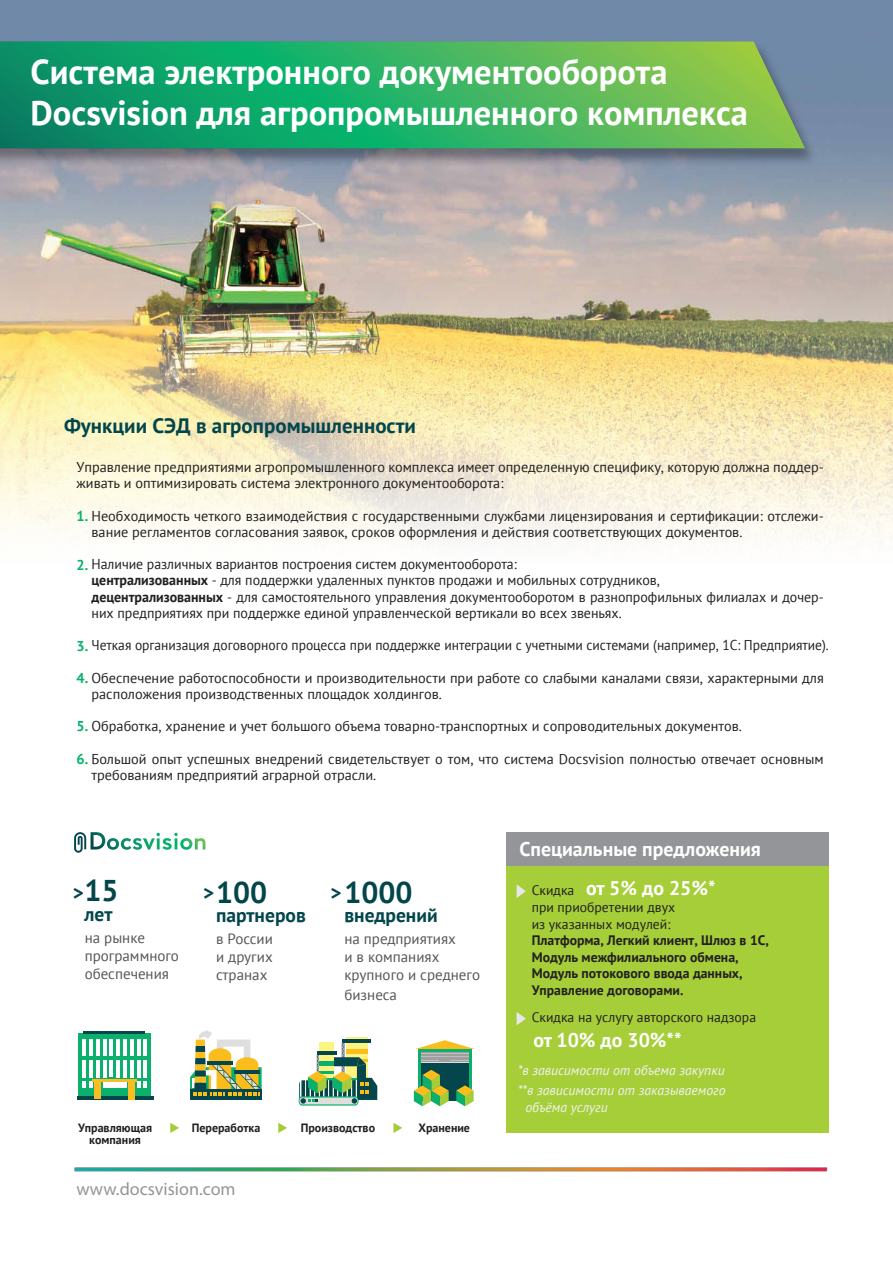
<style>
.page{position:relative;width:893px;height:1263px;background:#fff}
.page>*{position:absolute;margin:0;border:0;box-sizing:border-box;transform-origin:0 0}
.t1{font:700 34.5px/40.5px "PT Sans";color:#fff}
.t2{font:700 30px "PT Sans";color:#02464c}
.t3{font:700 20.85px "PT Sans";color:#02464c}
.t4{font:700 19.8px/38.4px "PT Sans";color:#fff}
.t5{font:700 19.5px "PT Sans";color:#02464c}
.t6{font:18px "Myriad Pro";color:#939598}
.t7{font:15px/18px "PT Sans";color:#565658}
.t8{font:14.25px/16.2px "PT Sans";color:#221f20}
.t9{font:14.25px "PT Sans";color:#221f20;scale:.95 1}
.t10{font:700 13.65px/16.5px "PT Sans";color:#221f20}
.t11{font:italic 13.65px/16.5px "PT Sans";color:#f1f1f2}
.t12{font:13.65px/16.5px "PT Sans";color:#221f20}
.t13{font:700 12px/12px "PT Sans";color:#221f20;text-align:center}
.s1{font-weight:700;color:#05b26b}
.s2{font-weight:700}
.s3{font-weight:400;font-size:13.65px;color:#221f20}
</style>
<div class="page">
<img style="left:0;top:0;width:893px;height:279px">
<img style="left:0;top:279px;width:893px;height:259px">
<img style="left:74px;top:1167px;width:754px;height:5px">
<img style="left:0;top:37px;width:824px;height:135px">
<svg style="left:0;top:42px;width:805px;height:106px"></svg>
<svg style="left:74px;top:832px;width:131px;height:21px"></svg>
<div style="left:506px;top:862px;width:322px;height:271px;background:#a5ce39"></div>
<div style="left:506px;top:832px;width:322px;height:34px;background:#939598"></div>
<svg style="left:516px;top:884px;width:10px;height:14px"></svg>
<svg style="left:516px;top:1012px;width:10px;height:14px"></svg>
<div style="left:79px;top:1033px;width:72px;height:66px;background:#0bb06c"></div>
<hr style="left:77px;top:1096px;width:76px;height:3px;background:#05464c">
<div style="left:103px;top:1081px;width:24px;height:6px;background:#fff"></div>
<div style="left:94px;top:1081px;width:7px;height:18px;background:#fbbe22"></div>
<hr style="left:84px;top:1031px;width:61px;height:2px;background:#05464c">
<hr style="left:82px;top:1060px;width:4px;height:17px;background:#fff">
<hr style="left:89px;top:1060px;width:4px;height:17px;background:#fff">
<hr style="left:96px;top:1060px;width:4px;height:17px;background:#fff">
<hr style="left:103px;top:1060px;width:3px;height:17px;background:#fff">
<hr style="left:110px;top:1060px;width:3px;height:17px;background:#fff">
<svg style="left:82px;top:1077px;width:24px;height:10px"></svg>
<hr style="left:82px;top:1039px;width:4px;height:17px;background:#fff">
<hr style="left:89px;top:1039px;width:4px;height:17px;background:#fff">
<hr style="left:96px;top:1039px;width:4px;height:17px;background:#fff">
<hr style="left:103px;top:1039px;width:3px;height:17px;background:#fff">
<hr style="left:110px;top:1039px;width:3px;height:17px;background:#fff">
<hr style="left:116px;top:1060px;width:4px;height:17px;background:#fff">
<hr style="left:123px;top:1060px;width:4px;height:17px;background:#fff">
<hr style="left:130px;top:1060px;width:3px;height:17px;background:#fff">
<hr style="left:137px;top:1060px;width:3px;height:17px;background:#fff">
<hr style="left:144px;top:1060px;width:3px;height:17px;background:#fff">
<svg style="left:116px;top:1071px;width:31px;height:16px"></svg>
<hr style="left:116px;top:1039px;width:4px;height:17px;background:#fff">
<hr style="left:123px;top:1039px;width:4px;height:17px;background:#fff">
<hr style="left:130px;top:1039px;width:3px;height:17px;background:#fff">
<hr style="left:137px;top:1039px;width:3px;height:17px;background:#fff">
<hr style="left:144px;top:1039px;width:3px;height:17px;background:#fff">
<div style="left:128px;top:1081px;width:7px;height:18px;background:#fbbe22"></div>
<hr style="left:93px;top:1079px;width:44px;height:3px;background:#fbbe22">
<svg style="left:190px;top:1030px;width:72px;height:69px"></svg>
<hr style="left:234px;top:1070px;width:26px;height:4px;background:#05464c">
<div style="left:418px;top:1048px;width:54px;height:53px;background:#0bb06c"></div>
<div style="left:421px;top:1052px;width:48px;height:49px;background:#05464c"></div>
<svg style="left:415px;top:1040px;width:60px;height:9px"></svg>
<svg style="left:421px;top:1052px;width:48px;height:10px"></svg>
<svg style="left:456px;top:1085px;width:18px;height:21px"></svg>
<svg style="left:414px;top:1070px;width:35px;height:36px"></svg>
<div style="left:346px;top:1037px;width:22px;height:12px;background:#fdf381"></div>
<hr style="left:342px;top:1039px;width:28px;height:4px;background:#05464c">
<svg style="left:299px;top:1042px;width:78px;height:63px"></svg>
<svg style="left:170px;top:1123px;width:9px;height:10px"></svg>
<svg style="left:278px;top:1123px;width:9px;height:10px"></svg>
<svg style="left:393px;top:1123px;width:9px;height:10px"></svg>
<h1 class="t1" style="left:31px;top:51px;width:719px">Система электронного документооборота<br>Docsvision для агропромышленного комплекса</h1>
<h3 class="t3" style="left:64px;top:412px;width:353px">Функции СЭД в агропромышленности</h3>
<p class="t8" style="left:76px;top:459px;width:749px">Управление предприятиями агропромышленного комплекса имеет определенную специфику, которую должна поддер&shy;живать и оптимизировать система электронного документооборота:</p>
<p class="t8" style="left:92px;top:507px;width:734px;text-indent:-15px"><span class="s1">1.</span> Необходимость четкого взаимодействия с государственными службами лицензирования и сертификации: отслежи&shy;вание регламентов согласования заявок, сроков оформления и действия соответствующих документов.</p>
<p class="t8" style="left:92px;top:556px;width:734px;text-indent:-15px"><span class="s1">2.</span> Наличие различных вариантов построения систем документооборота:<br><span class="s2">централизованных</span> - для поддержки удаленных пунктов продажи и мобильных сотрудников,<br><span class="s2">децентрализованных</span> - для самостоятельного управления документооборотом в разнопрофильных филиалах и дочер&shy;них предприятиях при поддержке единой управленческой вертикали во всех звеньях.</p>
<p class="t9" style="left:76px;top:636px;width:793px"><span class="s1">3.</span> Четкая организация договорного процесса при поддержке интеграции с учетными системами (например, 1С: Предприятие).</p>
<p class="t8" style="left:92px;top:669px;width:734px;text-indent:-15px"><span class="s1">4.</span> Обеспечение работоспособности и производительности при работе со слабыми каналами связи, характерными для расположения производственных площадок холдингов.</p>
<p class="t8" style="left:76px;top:718px;width:667px"><span class="s1">5.</span> Обработка, хранение и учет большого объема товарно-транспортных и сопроводительных документов.</p>
<p class="t8" style="left:92px;top:750px;width:734px;text-indent:-15px"><span class="s1">6.</span> Большой опыт успешных внедрений свидетельствует о том, что система Docsvision полностью отвечает основным требованиям предприятий аграрной отрасли.</p>
<h2 class="t2" style="left:84px;top:871px;width:36px">15</h2>
<h3 class="t5" style="left:84px;top:901px;width:30px">лет</h3>
<p class="t7" style="left:85px;top:928px;width:96px">на рынке программного обеспечения</p>
<h3 class="t3" style="left:73px;top:878px;width:13px">&gt;</h3>
<h2 class="t2" style="left:216px;top:872px;width:53px">100</h2>
<h3 class="t5" style="left:216px;top:902px;width:91px">партнеров</h3>
<p class="t7" style="left:216px;top:929px;width:58px;text-align:justify">в России и других странах</p>
<h3 class="t3" style="left:203px;top:878px;width:13px">&gt;</h3>
<h2 class="t2" style="left:344px;top:872px;width:70px">1000</h2>
<h3 class="t5" style="left:344px;top:902px;width:95px">внедрений</h3>
<p class="t7" style="left:344px;top:929px;width:137px">на предприятиях<br>и в компаниях крупного и среднего</p>
<p class="t7" style="left:344px;top:985px;width:54px">бизнеса</p>
<h3 class="t3" style="left:331px;top:878px;width:13px">&gt;</h3>
<p class="t13" style="left:78px;top:1121px;width:76px">Управляющая компания</p>
<p class="t13" style="left:192px;top:1121px;width:70px">Переработка</p>
<p class="t13" style="left:301px;top:1121px;width:76px">Производство</p>
<p class="t13" style="left:418px;top:1121px;width:53px">Хранение</p>
<p class="t6" style="left:76px;top:1178px;width:161px">www.docsvision.com</p>
<h3 class="t4" style="left:532px;top:830px;width:231px;text-indent:-12px">Специальные предложения<br><span class="s3">Скидка</span> от 5% до 25%*</h3>
<p class="t12" style="left:532px;top:899px;width:145px">при приобретении двух из указанных модулей:</p>
<p class="t10" style="left:532px;top:932px;width:239px">Платформа, Легкий клиент, Шлюз в 1С,<br>Модуль межфилиального обмена,<br>Модуль потокового ввода данных,<br>Управление договорами.</p>
<p class="t12" style="left:532px;top:1009px;width:226px">Скидка на услугу авторского надзора</p>
<h3 class="t4" style="left:533px;top:1021px;width:150px">от 10% до 30%**</h3>
<p class="t11" style="left:525px;top:1082px;width:202px;text-indent:-7px">**в зависимости от заказываемого объёма услуги</p>
<p class="t11" style="left:518px;top:1062px;width:208px">*в зависимости от объема закупки</p>
</div>
